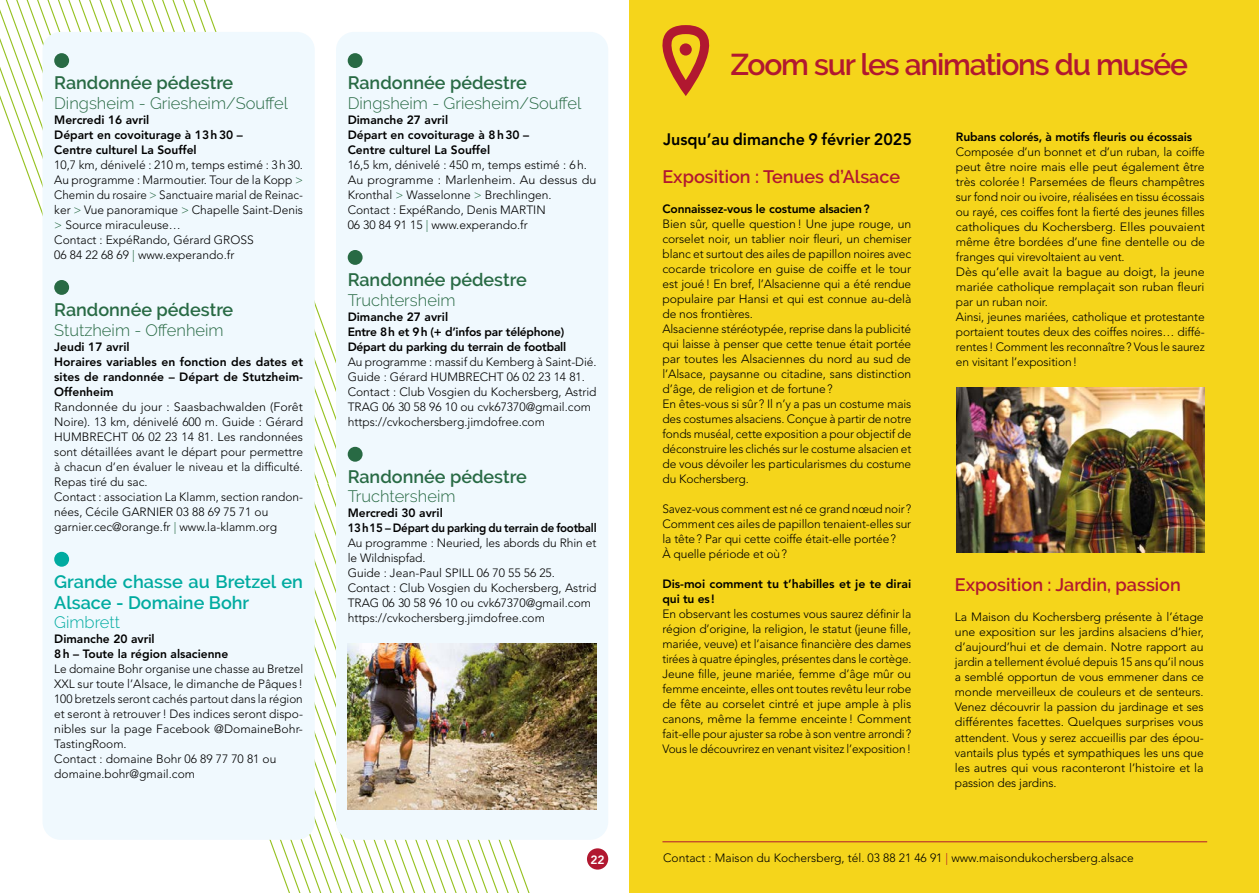
<style>
.page{position:relative;width:1259px;height:893px;background:#fff}
.page>*{position:absolute;margin:0;border:0;box-sizing:border-box;transform-origin:0 0}
.t1{font:600 30px "Raleway";letter-spacing:-.04em;color:#b11830}
.t2{font:600 18px "Raleway";color:#286a44}
.t3{font:600 18px "Raleway";color:#b11830}
.t4{font:600 18px/21px "Raleway";color:#00aba0}
.t5{font:300 16.5px "Raleway";color:#286a44}
.t6{font:800 16.5px "Avenir LT Std";color:#000}
.t7{font:300 16.5px "Raleway";color:#00aba0}
.t8{font:300 12px/15px "Avenir LT Std";letter-spacing:-.005em;color:#000}
.t9{font:800 12px/15px "Avenir LT Std";color:#000}
.t10{font:800 12px/15px "Avenir LT Std";letter-spacing:-.02em;color:#000}
.t11{font:800 12px "Avenir LT Std";color:#fff}
.s1{color:#286a44}
.s2{color:#b11830}
</style>
<div class="page">
<svg style="left:315px;top:302px;width:21px;height:180px"></svg>
<svg style="left:26px;top:0;width:191px;height:217px"></svg>
<svg style="left:463px;top:840px;width:128px;height:53px"></svg>
<svg style="left:269px;top:482px;width:194px;height:411px"></svg>
<div style="left:629px;top:0;width:630px;height:893px;background:#f5d51b"></div>
<svg style="left:662px;top:25px;width:48px;height:71px"></svg>
<svg style="left:679px;top:43px;width:13px;height:13px"></svg>
<img style="left:956px;top:388px;width:248px;height:165px">
<hr style="left:662px;top:841px;width:545px;height:1px;background:#b11830">
<div style="left:587px;top:848px;width:21px;height:22px;background:#b11830;border-radius:50%"></div>
<div style="left:336px;top:32px;width:272px;height:808px;background:#f0f9fe;border-radius:18px"></div>
<div style="left:43px;top:32px;width:272px;height:808px;background:#f0f9fe;border-radius:18px"></div>
<div style="left:348px;top:447px;width:14px;height:15px;background:#286a44;border-radius:50%"></div>
<div style="left:348px;top:250px;width:14px;height:15px;background:#286a44;border-radius:50%"></div>
<div style="left:348px;top:53px;width:14px;height:15px;background:#286a44;border-radius:50%"></div>
<img style="left:348px;top:644px;width:248px;height:165px">
<div style="left:54px;top:53px;width:15px;height:15px;background:#286a44;border-radius:50%"></div>
<div style="left:54px;top:280px;width:15px;height:15px;background:#286a44;border-radius:50%"></div>
<div style="left:54px;top:552px;width:15px;height:15px;background:#00aba0;border-radius:50%"></div>
<h2 class="t2" style="left:54px;top:73px;width:181px">Randonnée pédestre</h2>
<h3 class="t5" style="left:54px;top:93px;width:235px">Dingsheim - Griesheim/Souffel</h3>
<p class="t9" style="left:54px;top:112px;width:190px">Mercredi 16 avril<br>Départ en covoiturage à 13h30 –<br>Centre culturel La Souffel</p>
<p class="t8" style="left:54px;top:157px;width:250px">10,7 km, dénivelé : 210 m, temps estimé : 3h30.<br>Au programme : Marmoutier. Tour de la Kopp <span class="s1">&gt; </span>Chemin du rosaire <span class="s1">&gt;</span> Sanctuaire marial de Reinac&shy;ker <span class="s1">&gt;</span> Vue panoramique <span class="s1">&gt;</span> Chapelle Saint-Denis <span class="s1">&gt;</span> Source miraculeuse…<br>Contact : ExpéRando, Gérard GROSS<br>06 84 22 68 69 <span class="s1">|</span> www.experando.fr</p>
<h2 class="t2" style="left:54px;top:299px;width:181px">Randonnée pédestre</h2>
<h3 class="t5" style="left:54px;top:320px;width:171px">Stutzheim - Offenheim</h3>
<p class="t9" style="left:54px;top:339px;width:250px">Jeudi 17 avril<br>Horaires variables en fonction des dates et sites de randonnée – Départ de Stutzheim-<br>Offenheim</p>
<p class="t8" style="left:54px;top:399px;width:250px">Randonnée du jour : Saasbachwalden (Forêt Noire). 13 km, dénivelé 600 m. Guide : Gérard HUMBRECHT 06 02 23 14 81. Les randonnées sont détaillées avant le départ pour permettre à chacun d’en évaluer le niveau et la difficulté.<br>Repas tiré du sac.<br>Contact : association La Klamm, section randon&shy;nées, Cécile GARNIER 03 88 69 75 71 ou garnier.cec@orange.fr <span class="s1">|</span> www.la-klamm.org</p>
<h2 class="t4" style="left:54px;top:571px;width:250px">Grande chasse au Bretzel en<br>Alsace - Domaine Bohr</h2>
<h3 class="t7" style="left:54px;top:613px;width:67px">Gimbrett</h3>
<p class="t9" style="left:54px;top:632px;width:176px">Dimanche 20 avril<br>8h – Toute la région alsacienne</p>
<p class="t8" style="left:54px;top:662px;width:250px">Le domaine Bohr organise une chasse au Bretzel XXL sur toute l’Alsace, le dimanche de Pâques !<br>100 bretzels seront cachés partout dans la région et seront à retrouver! Des indices seront dispo&shy;nibles sur la page Facebook @DomaineBohr-TastingRoom.<br>Contact : domaine Bohr 06 89 77 70 81 ou domaine.bohr@gmail.com</p>
<h2 class="t2" style="left:348px;top:73px;width:181px">Randonnée pédestre</h2>
<h3 class="t5" style="left:348px;top:93px;width:235px">Dingsheim - Griesheim/Souffel</h3>
<p class="t9" style="left:348px;top:112px;width:183px">Dimanche 27 avril<br>Départ en covoiturage à 8h30 –<br>Centre culturel La Souffel</p>
<p class="t8" style="left:348px;top:157px;width:250px">16,5 km, dénivelé : 450 m, temps estimé : 6h.<br>Au programme : Marlenheim. Au dessus du Kronthal <span class="s1">&gt;</span> Wasselonne <span class="s1">&gt;</span> Brechlingen.<br>Contact : ExpéRando, Denis MARTIN<br>06 30 84 91 15 <span class="s1">|</span> www.experando.fr</p>
<h2 class="t2" style="left:348px;top:269px;width:181px">Randonnée pédestre</h2>
<h3 class="t5" style="left:348px;top:290px;width:109px">Truchtersheim</h3>
<p class="t10" style="left:348px;top:309px;width:220px">Dimanche 27 avril<br>Entre 8h et 9h (+ d’infos par téléphone)<br>Départ du parking du terrain de football</p>
<p class="t8" style="left:348px;top:354px;width:250px">Au programme : massif du Kemberg à Saint-Dié.<br>Guide : Gérard HUMBRECHT 06 02 23 14 81.<br>Contact : Club Vosgien du Kochersberg, Astrid TRAG 06 30 58 96 10 ou cvk67370@gmail.com https://cvkochersberg.jimdofree.com</p>
<h2 class="t2" style="left:348px;top:466px;width:181px">Randonnée pédestre</h2>
<h3 class="t5" style="left:348px;top:487px;width:109px">Truchtersheim</h3>
<p class="t10" style="left:348px;top:506px;width:250px">Mercredi 30 avril<br>13h15 – Départ du parking du terrain de football</p>
<p class="t8" style="left:348px;top:536px;width:250px">Au programme : Neuried, les abords du Rhin et le Wildnispfad.<br>Guide : Jean-Paul SPILL 06 70 55 56 25.<br>Contact : Club Vosgien du Kochersberg, Astrid TRAG 06 30 58 96 10 ou cvk67370@gmail.com https://cvkochersberg.jimdofree.com</p>
<h1 class="t1" style="left:730px;top:47px;width:459px">Zoom sur les animations du musée</h1>
<h3 class="t6" style="left:663px;top:129px;width:250px">Jusqu’au dimanche 9 février 2025</h3>
<h2 class="t3" style="left:662px;top:166px;width:239px">Exposition : Tenues d’Alsace</h2>
<p class="t9" style="left:662px;top:202px;width:209px">Connaissez-vous le costume alsacien?</p>
<p class="t8" style="left:662px;top:217px;width:250px">Bien sûr, quelle question! Une jupe rouge, un corselet noir, un tablier noir fleuri, un chemiser blanc et surtout des ailes de papillon noires avec cocarde tricolore en guise de coiffe et le tour est joué! En bref, l’Alsacienne qui a été rendue populaire par Hansi et qui est connue au-delà de nos frontières.<br>Alsacienne stéréotypée, reprise dans la publicité qui laisse à penser que cette tenue était portée par toutes les Alsaciennes du nord au sud de l’Alsace, paysanne ou citadine, sans distinction d’âge, de religion et de fortune?<br>En êtes-vous si sûr? Il n’y a pas un costume mais des costumes alsaciens. Conçue à partir de notre fonds muséal, cette exposition a pour objectif de déconstruire les clichés sur le costume alsacien et de vous dévoiler les particularismes du costume du Kochersberg.</p>
<p class="t8" style="left:662px;top:502px;width:250px">Savez-vous comment est né ce grand nœud noir?<br>Comment ces ailes de papillon tenaient-elles sur la tête? Par qui cette coiffe était-elle portée?<br>À quelle période et où?</p>
<p class="t9" style="left:662px;top:577px;width:250px">Dis-moi comment tu t’habilles et je te dirai qui tu es!</p>
<p class="t8" style="left:662px;top:607px;width:250px;text-align:justify">En observant les costumes vous saurez définir la région d’origine, la religion, le statut (jeune fille, mariée, veuve) et l’aisance financière des dames tirées à quatre épingles, présentes dans le cortège.<br>Jeune fille, jeune mariée, femme d’âge mûr ou femme enceinte, elles ont toutes revêtu leur robe de fête au corselet cintré et jupe ample à plis canons, même la femme enceinte! Comment fait-elle pour ajuster sa robe à son ventre arrondi?<br>Vous le découvrirez en venant visitez l’exposition!</p>
<p class="t9" style="left:956px;top:130px;width:238px">Rubans colorés, à motifs fleuris ou écossais</p>
<p class="t8" style="left:956px;top:145px;width:250px">Composée d’un bonnet et d’un ruban, la coiffe peut être noire mais elle peut également être très colorée! Parsemées de fleurs champêtres sur fond noir ou ivoire, réalisées en tissu écossais ou rayé, ces coiffes font la fierté des jeunes filles catholiques du Kochersberg. Elles pouvaient même être bordées d’une fine dentelle ou de franges qui virevoltaient au vent.<br>Dès qu’elle avait la bague au doigt, la jeune mariée catholique remplaçait son ruban fleuri par un ruban noir.<br>Ainsi, jeunes mariées, catholique et protestante portaient toutes deux des coiffes noires… diffé&shy;rentes! Comment les reconnaître? Vous le saurez en visitant l’exposition!</p>
<h2 class="t3" style="left:955px;top:574px;width:227px">Exposition : Jardin, passion</h2>
<p class="t8" style="left:955px;top:610px;width:250px;text-align:justify">La Maison du Kochersberg présente à l’étage une exposition sur les jardins alsaciens d’hier, d’aujourd’hui et de demain. Notre rapport au jardin a tellement évolué depuis 15 ans qu’il nous a semblé opportun de vous emmener dans ce monde merveilleux de couleurs et de senteurs.<br>Venez découvrir la passion du jardinage et ses différentes facettes. Quelques surprises vous attendent. Vous y serez accueillis par des épou&shy;vantails plus typés et sympathiques les uns que les autres qui vous raconteront l’histoire et la passion des jardins.</p>
<p class="t11" style="left:590px;top:852px;width:16px">22</p>
<p class="t8" style="left:663px;top:850px;width:472px">Contact : Maison du Kochersberg, tél. 03 88 21 46 91 <span class="s2">|</span> www.maisondukochersberg.alsace</p>
</div>
